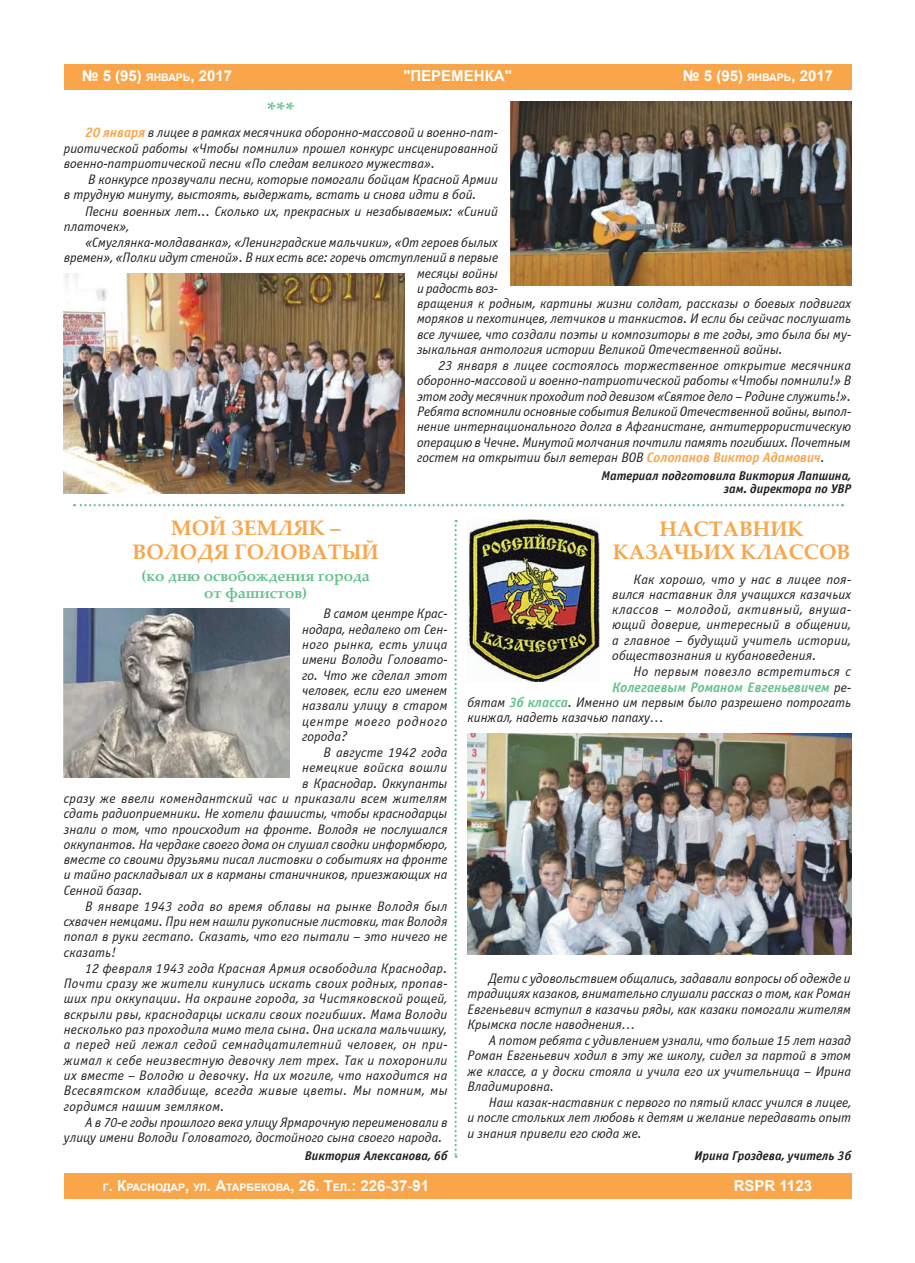
<style>
.page{position:relative;width:915px;height:1263px;background:#fff}
.page>*{position:absolute;margin:0;border:0;box-sizing:border-box;transform-origin:0 0}
.t1{font:700 21px/23.2px "Palatino Linotype";color:#f9a64a;text-align:center}
.t2{font:700 21px "Palatino Linotype";color:#65c18b}
.t3{font:700 15px "Arial";color:#fff}
.t4{font:700 15px/17.2px "Palatino Linotype";color:#65c18b;text-align:center}
.t5{font:italic 13.8px/15.3px "Officina Sans C";color:#231f20;text-align:justify}
.t6{font:italic 13.8px "Officina Sans C";letter-spacing:.02em;color:#231f20}
.t7{font:italic 13.8px "Officina Sans C";letter-spacing:.025em;color:#231f20}
.t8{font:italic 700 13.8px "Officina Sans C";color:#65c18b}
.t9{font:italic 700 12.75px/13.5px "Officina Sans C";color:#231f20;text-align:right}
.t10{font:700 10.5px "Arial";color:#fff}
.s1{font-size:10.5px}
.s2{font-weight:700;color:#f9a64a}
.s3{font-weight:400;color:#231f20}
.s4{font-weight:700;color:#65c18b}
.s5{font-size:15px}
</style>
<div class="page">
<div style="left:64px;top:1174px;width:786px;height:25px;background:#f9a64a"></div>
<div style="left:64px;top:64px;width:786px;height:25px;background:#f9a64a"></div>
<svg style="left:74px;top:504px;width:768px;height:2px"></svg>
<svg style="left:454px;top:520px;width:2px;height:638px"></svg>
<img style="left:510px;top:102px;width:340px;height:183px">
<img style="left:64px;top:273px;width:340px;height:221px">
<img style="left:64px;top:608px;width:225px;height:170px">
<img style="left:467px;top:733px;width:383px;height:221px">
<img style="left:467px;top:519px;width:132px;height:162px">
<p class="t3" style="left:82px;top:66px;width:152px">№ 5 (95) <span class="s1">январь</span>, 2017</p>
<p class="t3" style="left:403px;top:66px;width:110px">"ПЕРЕМЕНКА"</p>
<p class="t3" style="left:682px;top:66px;width:152px">№ 5 (95) <span class="s1">январь</span>, 2017</p>
<h1 class="t2" style="left:267px;top:95px;width:29px">***</h1>
<p class="t5" style="left:64px;top:125px;width:435px;text-indent:21px"><span class="s2">20 января</span> в лицее в рамках месячника оборонно-массовой и военно-пат&shy;риотической работы «Чтобы помнили» прошел конкурс инсценированной военно-патриотической песни «По следам великого мужества».</p>
<p class="t5" style="left:64px;top:172px;width:435px;text-indent:24px">В конкурсе прозвучали песни, которые помогали бойцам Красной Армии в трудную минуту, выстоять, выдержать, встать и снова идти в бой.</p>
<p class="t5" style="left:64px;top:203px;width:435px;text-indent:21px">Песни военных лет... Сколько их, прекрасных и незабываемых: «Синий платочек»,</p>
<p class="t5" style="left:85px;top:235px;width:414px">«Смуглянка-молдаванка», «Ленинградские мальчики», «От героев былых</p>
<p class="t5" style="left:64px;top:250px;width:435px">времен», «Полки идут стеной». В них есть все: горечь отступлений в первые</p>
<p class="t5" style="left:417px;top:265px;width:82px">месяцы войны</p>
<p class="t5" style="left:417px;top:281px;width:82px">и радость воз-</p>
<p class="t5" style="left:417px;top:296px;width:435px">вращения к родным, картины жизни солдат, рассказы о боевых подвигах</p>
<p class="t5" style="left:417px;top:311px;width:435px">моряков и пехотинцев, летчиков и танкистов. И если бы сейчас послушать</p>
<p class="t5" style="left:417px;top:327px;width:435px">все лучшее, что создали поэты и композиторы в те годы, это была бы му-</p>
<p class="t5" style="left:417px;top:342px;width:367px">зыкальная антология истории Великой Отечественной войны.</p>
<p class="t5" style="left:438px;top:358px;width:414px">23 января в лицее состоялось торжественное открытие месячника</p>
<p class="t5" style="left:417px;top:373px;width:435px">оборонно-массовой и военно-патриотической работы «Чтобы помнили!» В</p>
<p class="t5" style="left:417px;top:389px;width:435px">этом году месячник проходит под девизом «Святое дело – Родине служить!».</p>
<p class="t5" style="left:417px;top:404px;width:435px">Ребята вспомнили основные события Великой Отечественной войны, выпол-</p>
<p class="t5" style="left:417px;top:419px;width:435px">нение интернационального долга в Афганистане, антитеррористическую</p>
<p class="t5" style="left:417px;top:435px;width:435px">операцию в Чечне. Минутой молчания почтили память погибших. Почетным</p>
<p class="t5" style="left:417px;top:450px;width:409px">гостем на открытии был ветеран ВОВ <span class="s2">Солопанов Виктор Адамович</span>.</p>
<p class="t9" style="left:601px;top:469px;width:251px">Материал подготовила Виктория Лапшина, зам. директора по УВР</p>
<h1 class="t1" style="left:132px;top:516px;width:248px">Мой земляк –<br>Володя Головатый</h1>
<p class="t4" style="left:141px;top:567px;width:230px">(ко дню освобождения города от фашистов)</p>
<p class="t5" style="left:302px;top:606px;width:147px;text-indent:21px">В самом центре Крас&shy;нодара, недалеко от Сен&shy;ного рынка, есть улица имени Володи Головато&shy;го. Что же сделал этот человек, если его именем назвали улицу в старом центре моего родного города?</p>
<p class="t5" style="left:323px;top:745px;width:125px">В августе 1942 года</p>
<p class="t7" style="left:302px;top:760px;width:147px">немецкие войска вошли</p>
<p class="t5" style="left:302px;top:776px;width:147px">в Краснодар. Оккупанты</p>
<p class="t6" style="left:64px;top:791px;width:385px">сразу же ввели комендантский час и приказали всем жителям</p>
<p class="t5" style="left:64px;top:806px;width:385px">сдать радиоприемники. Не хотели фашисты, чтобы краснодарцы</p>
<p class="t5" style="left:64px;top:821px;width:385px">знали о том, что происходит на фронте. Володя не послушался</p>
<p class="t5" style="left:64px;top:837px;width:385px">оккупантов. На чердаке своего дома он слушал сводки информбюро,</p>
<p class="t5" style="left:64px;top:852px;width:385px">вместе со своими друзьями писал листовки о событиях на фронте</p>
<p class="t5" style="left:64px;top:867px;width:385px">и тайно раскладывал их в карманы станичников, приезжающих на</p>
<p class="t5" style="left:64px;top:883px;width:81px">Сенной базар.</p>
<p class="t6" style="left:85px;top:899px;width:363px">В январе 1943 года во время облавы на рынке Володя был</p>
<p class="t5" style="left:64px;top:914px;width:385px">схвачен немцами. При нем нашли рукописные листовки, так Володя</p>
<p class="t5" style="left:64px;top:929px;width:385px">попал в руки гестапо. Сказать, что его пытали – это ничего не</p>
<p class="t5" style="left:64px;top:945px;width:54px">сказать!</p>
<p class="t6" style="left:85px;top:961px;width:364px">12 февраля 1943 года Красная Армия освободила Краснодар.</p>
<p class="t6" style="left:64px;top:976px;width:385px">Почти сразу же жители кинулись искать своих родных, пропав-</p>
<p class="t6" style="left:64px;top:991px;width:385px">ших при оккупации. На окраине города, за Чистяковской рощей,</p>
<p class="t6" style="left:64px;top:1006px;width:385px">вскрыли рвы, краснодарцы искали своих погибших. Мама Володи</p>
<p class="t5" style="left:64px;top:1022px;width:384px">несколько раз проходила мимо тела сына. Она искала мальчишку,</p>
<p class="t7" style="left:64px;top:1037px;width:385px">а перед ней лежал седой семнадцатилетний человек, он при-</p>
<p class="t6" style="left:64px;top:1052px;width:385px">жимал к себе неизвестную девочку лет трех. Так и похоронили</p>
<p class="t6" style="left:64px;top:1068px;width:385px">их вместе – Володю и девочку. На их могиле, что находится на</p>
<p class="t7" style="left:64px;top:1083px;width:385px">Всесвятском кладбище, всегда живые цветы. Мы помним, мы</p>
<p class="t6" style="left:64px;top:1098px;width:162px">гордимся нашим земляком.</p>
<p class="t5" style="left:85px;top:1115px;width:364px">А в 70-е годы прошлого века улицу Ярмарочную переименовали в</p>
<p class="t5" style="left:64px;top:1130px;width:380px">улицу имени Володи Головатого, достойного сына своего народа.</p>
<p class="t9" style="left:304px;top:1149px;width:144px">Виктория Алексанова, 6б</p>
<h1 class="t1" style="left:612px;top:516px;width:239px">Наставник казачьих классов</h1>
<p class="t5" style="left:612px;top:571px;width:240px;text-indent:21px">Как хорошо, что у нас в лицее поя&shy;вился наставник для учащихся казачьих классов – молодой, активный, внуша&shy;ющий доверие, интересный в общении, а главное – будущий учитель истории, обществознания и кубановедения.</p>
<p class="t7" style="left:633px;top:664px;width:219px">Но первым повезло встретиться с</p>
<p class="t8" style="left:612px;top:679px;width:240px">Колегаевым Романом Евгеньевичем <span class="s3">ре-</span></p>
<p class="t5" style="left:467px;top:695px;width:385px">бятам <span class="s4">3б класса</span>. Именно им первым было разрешено потрогать</p>
<p class="t5" style="left:467px;top:710px;width:198px">кинжал, надеть казачью папаху…</p>
<p class="t5" style="left:467px;top:971px;width:385px;text-indent:21px">Дети с удовольствием общались, задавали вопросы об одежде и традициях казаков, внимательно слушали рассказ о том, как Роман Евгеньевич вступил в казачьи ряды, как казаки помогали жителям Крымска после наводнения…</p>
<p class="t5" style="left:467px;top:1033px;width:385px;text-indent:21px">А потом ребята с удивлением узнали, что больше 15 лет назад Роман Евгеньевич ходил в эту же школу, сидел за партой в этом же классе, а у доски стояла и учила его их учительница – Ирина Владимировна.</p>
<p class="t5" style="left:467px;top:1095px;width:385px;text-indent:21px">Наш казак-наставник с первого по пятый класс учился в лицее, и после стольких лет любовь к детям и желание передавать опыт и знания привели его сюда же.</p>
<p class="t9" style="left:694px;top:1149px;width:158px">Ирина Гроздева, учитель 3б</p>
<p class="t10" style="left:103px;top:1180px;width:327px">г<span class="s5">. К</span>раснодар<span class="s5">,</span> ул<span class="s5">. А</span>тарбекова<span class="s5">, 26. Т</span>ел<span class="s5">.: 226-37-91</span></p>
<p class="t3" style="left:733px;top:1176px;width:80px">RSPR 1123</p>
</div>
